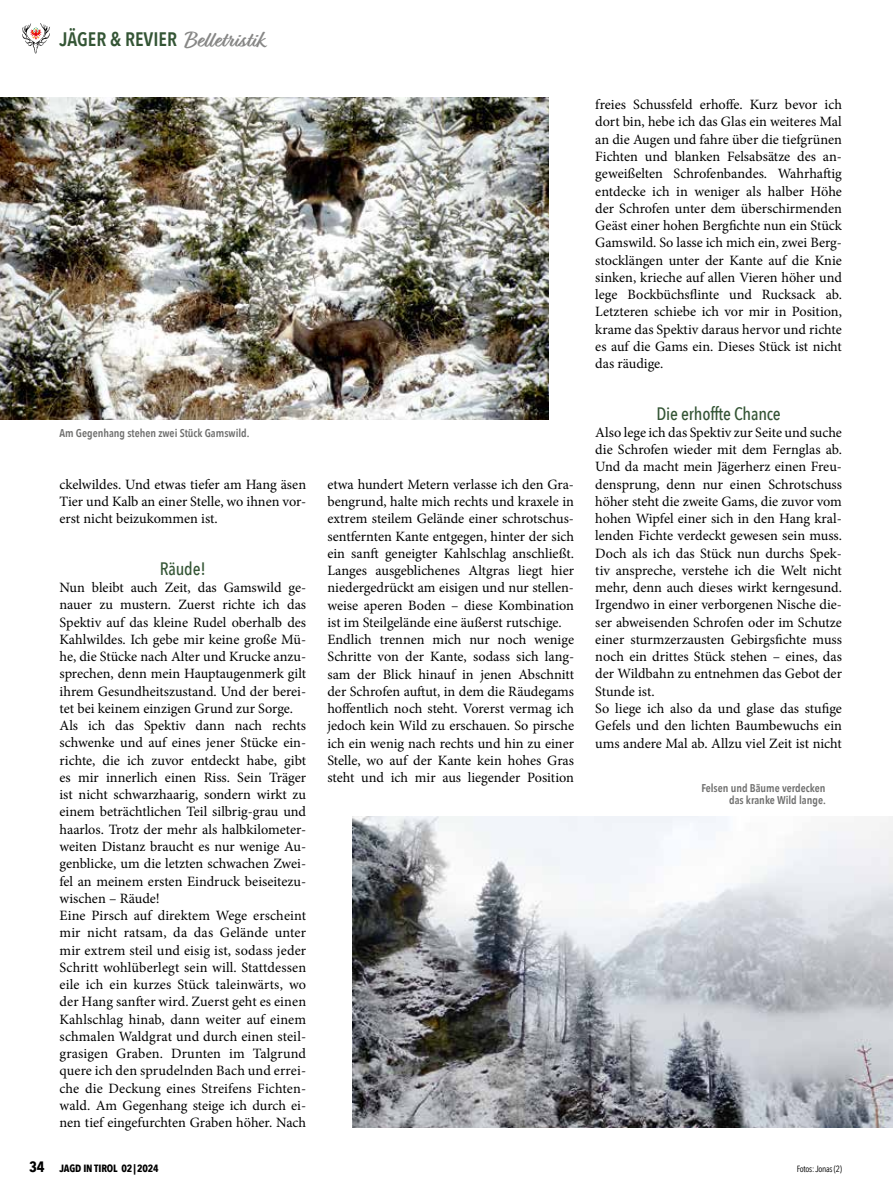
<style>
.page{position:relative;width:893px;height:1191px;background:#fff}
.page>*{position:absolute;margin:0;border:0;box-sizing:border-box;transform-origin:0 0}
.t1{font:600 19.5px "Avenir Next Condensed";color:#345535}
.t2{font:500 18px "Avenir Next Condensed";letter-spacing:-.01em;color:#345535}
.t3{font:14.25px/17.2px "Minion Pro";color:#000}
.t4{font:600 11.25px/12px "Avenir Next Condensed";color:#6f6f6e;text-align:right}
.t5{font:700 10.5px "Avenir Next Condensed";letter-spacing:-.01em;color:#000}
.t6{font:9px "Avenir Next Condensed";letter-spacing:-.03em;color:#000}
.s1{font-family:"Relation";font-weight:700;font-size:22.5px;color:#878786}
.s2{font-size:15px}
</style>
<div class="page">
<img style="left:0;top:98px;width:549px;height:321px">
<img style="left:353px;top:816px;width:540px;height:311px">
<svg style="left:22px;top:23px;width:28px;height:30px"></svg>
<h1 class="t1" style="left:60px;top:22px;width:206px">JÄGER &amp; REVIER <span class="s1">Belletristik</span></h1>
<p class="t4" style="left:60px;top:426px;width:192px">Am Gegenhang stehen zwei Stück Gamswild.</p>
<p class="t3" style="left:60px;top:475px;width:248px;text-align:justify">ckelwildes. Und etwas tiefer am Hang äsen Tier und Kalb an einer Stelle, wo ihnen vor&shy;erst nicht beizukommen ist.</p>
<p class="t2" style="left:160px;top:557px;width:47px">Räude!</p>
<p class="t3" style="left:60px;top:579px;width:248px">Nun bleibt auch Zeit, das Gamswild ge&shy;nauer zu mustern. Zuerst richte ich das Spektiv auf das kleine Rudel oberhalb des Kahlwildes. Ich gebe mir keine große Mü&shy;he, die Stücke nach Alter und Krucke anzu&shy;sprechen, denn mein Hauptaugenmerk gilt ihrem Gesundheitszustand. Und der berei&shy;tet bei keinem einzigen Grund zur Sorge.<br>Als ich das Spektiv dann nach rechts schwenke und auf eines jener Stücke ein&shy;richte, die ich zuvor entdeckt habe, gibt es mir innerlich einen Riss. Sein Träger ist nicht schwarzhaarig, sondern wirkt zu einem beträchtlichen Teil silbrig-grau und haarlos. Trotz der mehr als halbkilometer&shy;weiten Distanz braucht es nur wenige Au&shy;genblicke, um die letzten schwachen Zwei&shy;fel an meinem ersten Eindruck beiseitezu&shy;wischen – Räude!<br>Eine Pirsch auf direktem Wege erscheint mir nicht ratsam, da das Gelände unter mir extrem steil und eisig ist, sodass jeder Schritt wohlüberlegt sein will. Stattdessen eile ich ein kurzes Stück taleinwärts, wo der Hang sanfter wird. Zuerst geht es einen Kahlschlag hinab, dann weiter auf einem schmalen Waldgrat und durch einen steil&shy;grasigen Graben. Drunten im Talgrund quere ich den sprudelnden Bach und errei&shy;che die Deckung eines Streifens Fichten&shy;wald. Am Gegenhang steige ich durch ei&shy;nen tief eingefurchten Graben höher. Nach</p>
<p class="t5" style="left:29px;top:1161px;width:131px"><span class="s2">34</span> JAGD IN TIROL 02|2024</p>
<p class="t3" style="left:327px;top:475px;width:248px">etwa hundert Metern verlasse ich den Gra&shy;bengrund, halte mich rechts und kraxele in extrem steilem Gelände einer schrotschus&shy;sentfernten Kante entgegen, hinter der sich ein sanft geneigter Kahlschlag anschließt.<br>Langes ausgeblichenes Altgras liegt hier niedergedrückt am eisigen und nur stellen&shy;weise aperen Boden – diese Kombination ist im Steilgelände eine äußerst rutschige.<br>Endlich trennen mich nur noch wenige Schritte von der Kante, sodass sich lang&shy;sam der Blick hinauf in jenen Abschnitt der Schrofen auftut, in dem die Räudegams hoffentlich noch steht. Vorerst vermag ich jedoch kein Wild zu erschauen. So pirsche ich ein wenig nach rechts und hin zu einer Stelle, wo auf der Kante kein hohes Gras steht und ich mir aus liegender Position</p>
<p class="t3" style="left:595px;top:96px;width:248px;text-align:justify">freies Schussfeld erhoffe. Kurz bevor ich dort bin, hebe ich das Glas ein weiteres Mal an die Augen und fahre über die tiefgrünen Fichten und blanken Felsabsätze des an&shy;geweißelten Schrofenbandes. Wahrhaftig entdecke ich in weniger als halber Höhe der Schrofen unter dem überschirmenden Geäst einer hohen Bergfichte nun ein Stück Gamswild. So lasse ich mich ein, zwei Berg&shy;stocklängen unter der Kante auf die Knie sinken, krieche auf allen Vieren höher und lege Bockbüchsflinte und Rucksack ab.<br>Letzteren schiebe ich vor mir in Position, krame das Spektiv daraus hervor und richte es auf die Gams ein. Dieses Stück ist nicht das räudige.</p>
<p class="t2" style="left:656px;top:402px;width:126px">Die erhoffte Chance</p>
<p class="t3" style="left:595px;top:423px;width:248px">Also lege ich das Spektiv zur Seite und suche die Schrofen wieder mit dem Fernglas ab.<br>Und da macht mein Jägerherz einen Freu&shy;densprung, denn nur einen Schrotschuss höher steht die zweite Gams, die zuvor vom hohen Wipfel einer sich in den Hang kral&shy;lenden Fichte verdeckt gewesen sein muss.<br>Doch als ich das Stück nun durchs Spek&shy;tiv anspreche, verstehe ich die Welt nicht mehr, denn auch dieses wirkt kerngesund.<br>Irgendwo in einer verborgenen Nische die&shy;ser abweisenden Schrofen oder im Schutze einer sturmzerzausten Gebirgsfichte muss noch ein drittes Stück stehen – eines, das der Wildbahn zu entnehmen das Gebot der Stunde ist.<br>So liege ich also da und glase das stufige Gefels und den lichten Baumbewuchs ein ums andere Mal ab. Allzu viel Zeit ist nicht</p>
<p class="t4" style="left:701px;top:782px;width:126px">Felsen und Bäume verdecken das kranke Wild lange.</p>
<p class="t6" style="left:797px;top:1161px;width:47px">Fotos: Jonas (2)</p>
</div>
